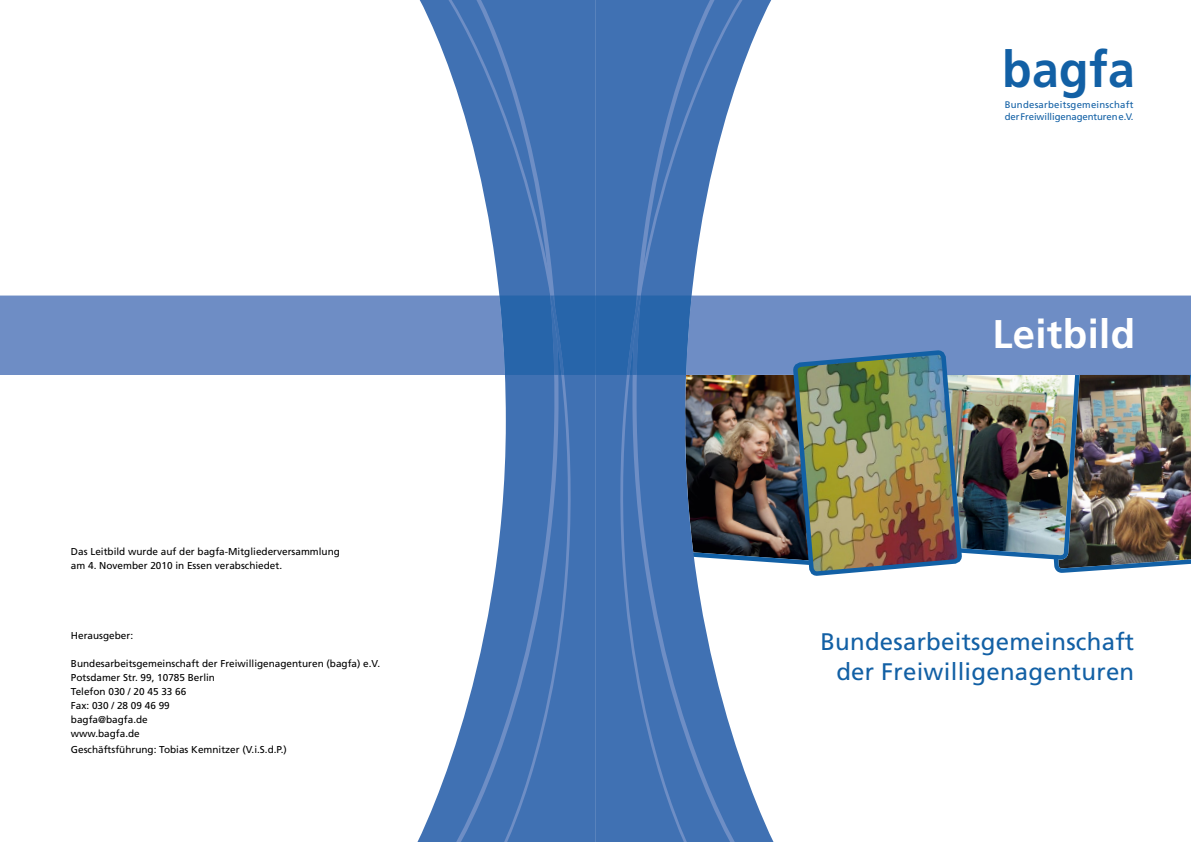
<style>
.page{position:relative;width:1191px;height:842px;background:#fff}
.page>*{position:absolute;margin:0;border:0;box-sizing:border-box;transform-origin:0 0}
.t1{font:700 50.6px "Frutiger LT Std";letter-spacing:.01em;color:#1260a5;scale:.95 1}
.t2{font:700 40px "Frutiger LT Std";letter-spacing:.01em;color:#fff}
.t3{font:24px/30px "Frutiger LT Std";letter-spacing:.01em;color:#1260a5;text-align:right}
.t4{font:10px/14px "Frutiger LT Std";color:#000}
.t5{font:9.6px/12px "Frutiger LT Std";letter-spacing:.025em;color:#1260a5}
</style>
<div class="page">
<svg style="left:413px;top:0;width:182px;height:842px"></svg>
<svg style="left:446px;top:0;width:140px;height:842px;fill:#4071b3"></svg>
<svg style="left:595px;top:0;width:182px;height:842px"></svg>
<svg style="left:604px;top:0;width:141px;height:842px;fill:#4071b3"></svg>
<img style="left:0;top:296px;width:1191px;height:278px">
<img style="left:795px;top:352px;width:165px;height:224px">
<p class="t4" style="left:71px;top:545px;width:270px">Das Leitbild wurde auf der bagfa-Mitgliederversammlung am 4. November 2010 in Essen verabschiedet.</p>
<p class="t4" style="left:71px;top:628px;width:64px">Herausgeber:</p>
<p class="t4" style="left:71px;top:656px;width:311px">Bundesarbeitsgemeinschaft der Freiwilligenagenturen (bagfa) e.V.<br>Potsdamer Str. 99, 10785 Berlin<br>Telefon 030 / 20 45 33 66<br>Fax: 030 / 28 09 46 99<br>bagfa@bagfa.de<br>www.bagfa.de</p>
<p class="t4" style="left:71px;top:742px;width:217px">Geschäftsführung: Tobias Kemnitzer (V.i.S.d.P.)</p>
<h1 class="t1" style="left:1002px;top:40px;width:141px">bagfa</h1>
<p class="t5" style="left:1004px;top:99px;width:130px">Bundesarbeitsgemeinschaft der Freiwilligenagenturen e.V.</p>
<h2 class="t2" style="left:992px;top:310px;width:144px">Leitbild</h2>
<h3 class="t3" style="left:820px;top:626px;width:315px">Bundesarbeitsgemeinschaft der Freiwilligenagenturen</h3>
</div>
